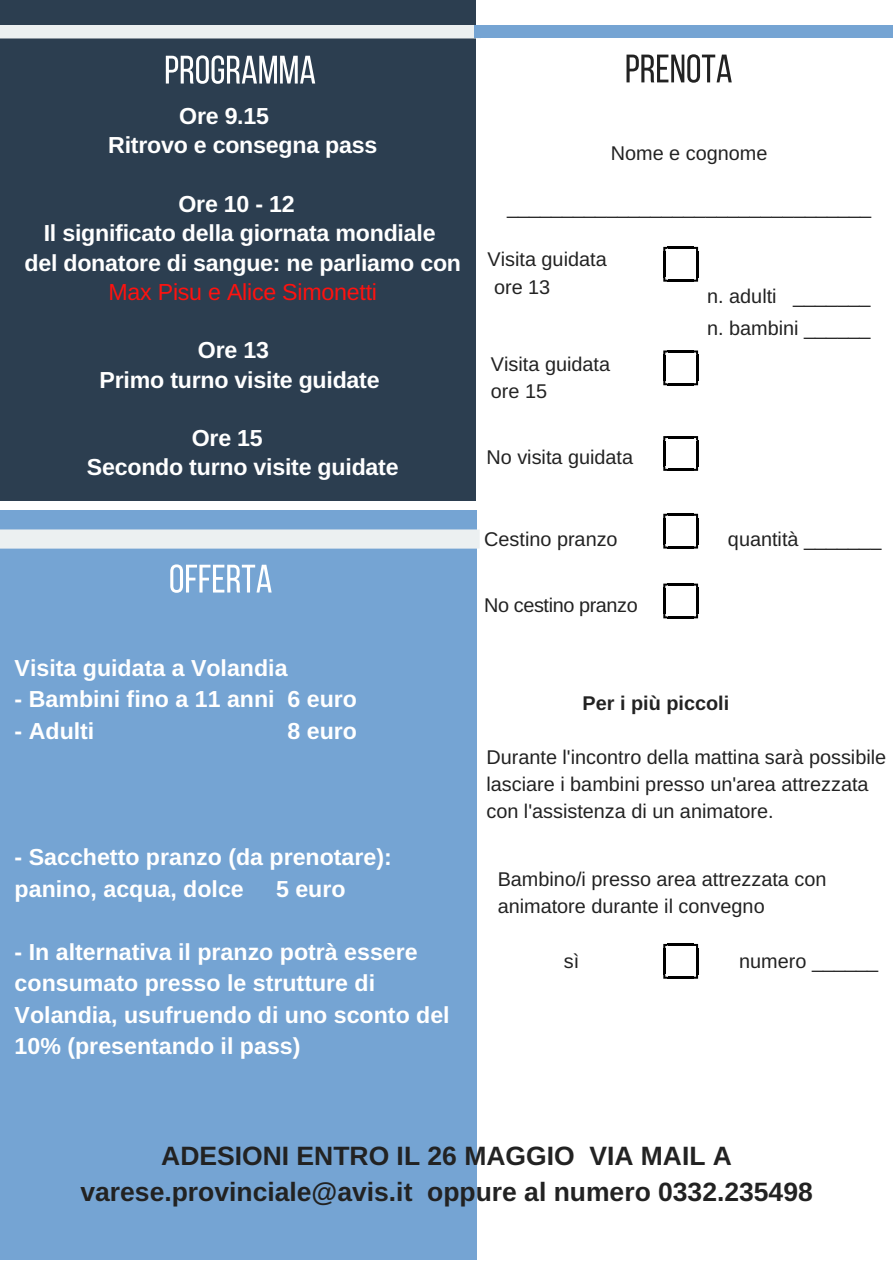
<style>
.page{position:relative;width:893px;height:1263px;background:#fff}
.page>*{position:absolute;margin:0;border:0;box-sizing:border-box;transform-origin:0 0}
.t1{font:700 26.55px/36px "Arimo";color:#222;text-align:center}
.t2{font:700 23.25px/29.2px "Arimo";color:#fff}
.t3{font:23.25px "Arimo";letter-spacing:-.01em;color:#ff120f}
.t4{font:19.8px/27px "Arimo";color:#222}
.t5{font:19.8px "Arimo";letter-spacing:-.02em;color:#222}
.t6{font:700 19.8px "Arimo";color:#222}
</style>
<div class="page">
<div style="left:0;top:0;width:476px;height:501px;background:#2c3e50"></div>
<div style="left:0;top:25px;width:481px;height:13px;background:#ecf0f1"></div>
<div style="left:0;top:510px;width:477px;height:750px;background:#75a4d3"></div>
<svg style="left:0;top:529px;width:480px;height:20px;background:#e6ecef"></svg>
<div style="left:474px;top:25px;width:419px;height:12px;background:#75a4d3"></div>
<svg style="left:166px;top:55px;width:149px;height:29px"></svg>
<svg style="left:170px;top:564px;width:102px;height:29px"></svg>
<svg style="left:626px;top:54px;width:106px;height:29px"></svg>
<hr style="left:667px;top:280px;width:27px;height:2px;background:#000">
<svg style="left:694px;top:278px;width:4px;height:4px"></svg>
<hr style="left:663px;top:251px;width:2px;height:26px;background:#000">
<svg style="left:663px;top:277px;width:5px;height:5px"></svg>
<hr style="left:696px;top:251px;width:2px;height:27px;background:#000">
<svg style="left:694px;top:247px;width:4px;height:4px"></svg>
<hr style="left:667px;top:247px;width:27px;height:2px;background:#000">
<svg style="left:663px;top:247px;width:5px;height:4px"></svg>
<hr style="left:667px;top:383px;width:27px;height:2px;background:#000">
<svg style="left:694px;top:381px;width:4px;height:4px"></svg>
<hr style="left:663px;top:355px;width:2px;height:26px;background:#000">
<svg style="left:663px;top:381px;width:5px;height:4px"></svg>
<hr style="left:696px;top:355px;width:2px;height:26px;background:#000">
<svg style="left:694px;top:350px;width:4px;height:5px"></svg>
<hr style="left:667px;top:350px;width:27px;height:2px;background:#000">
<svg style="left:663px;top:350px;width:5px;height:5px"></svg>
<hr style="left:667px;top:469px;width:27px;height:2px;background:#000">
<svg style="left:694px;top:467px;width:4px;height:4px"></svg>
<hr style="left:663px;top:440px;width:2px;height:27px;background:#000">
<svg style="left:663px;top:466px;width:5px;height:5px"></svg>
<hr style="left:696px;top:440px;width:2px;height:27px;background:#000">
<svg style="left:694px;top:436px;width:4px;height:4px"></svg>
<hr style="left:667px;top:436px;width:27px;height:2px;background:#000">
<svg style="left:663px;top:436px;width:5px;height:4px"></svg>
<hr style="left:667px;top:546px;width:27px;height:2px;background:#000">
<svg style="left:694px;top:544px;width:4px;height:4px"></svg>
<hr style="left:663px;top:518px;width:2px;height:26px;background:#000">
<svg style="left:663px;top:544px;width:5px;height:4px"></svg>
<hr style="left:696px;top:518px;width:2px;height:26px;background:#000">
<svg style="left:694px;top:514px;width:4px;height:4px"></svg>
<hr style="left:667px;top:514px;width:27px;height:2px;background:#000">
<svg style="left:663px;top:514px;width:5px;height:4px"></svg>
<hr style="left:667px;top:616px;width:27px;height:2px;background:#000">
<svg style="left:694px;top:614px;width:4px;height:4px"></svg>
<hr style="left:663px;top:588px;width:2px;height:26px;background:#000">
<svg style="left:663px;top:614px;width:5px;height:4px"></svg>
<hr style="left:696px;top:588px;width:2px;height:26px;background:#000">
<svg style="left:694px;top:584px;width:4px;height:4px"></svg>
<hr style="left:667px;top:584px;width:27px;height:2px;background:#000">
<svg style="left:663px;top:584px;width:5px;height:4px"></svg>
<hr style="left:667px;top:977px;width:27px;height:2px;background:#000">
<svg style="left:694px;top:974px;width:4px;height:5px"></svg>
<hr style="left:663px;top:948px;width:2px;height:26px;background:#000">
<svg style="left:663px;top:974px;width:5px;height:5px"></svg>
<hr style="left:696px;top:948px;width:2px;height:26px;background:#000">
<svg style="left:694px;top:944px;width:4px;height:4px"></svg>
<hr style="left:667px;top:944px;width:27px;height:2px;background:#000">
<svg style="left:663px;top:944px;width:5px;height:4px"></svg>
<p class="t2" style="left:108px;top:101px;width:271px;text-indent:71px">Ore 9.15<br>Ritrovo e consegna pass</p>
<p class="t2" style="left:24px;top:189px;width:438px;text-align:center">Ore 10 - 12<br>Il significato della giornata mondiale<br>del donatore di sangue: ne parliamo con</p>
<p class="t3" style="left:109px;top:279px;width:270px">Max Pisu e Alice Simonetti</p>
<p class="t2" style="left:100px;top:336px;width:282px;text-align:center">Ore 13<br>Primo turno visite guidate</p>
<p class="t2" style="left:87px;top:423px;width:313px;text-indent:105px">Ore 15<br>Secondo turno visite guidate</p>
<p class="t2" style="left:15px;top:653px;width:274px">Visita guidata a Volandia</p>
<p class="t2" style="left:15px;top:685px;width:344px">- Bambini fino a 11 anni 6 euro</p>
<p class="t2" style="left:15px;top:716px;width:81px">- Adulti</p>
<p class="t2" style="left:288px;top:716px;width:71px">8 euro</p>
<p class="t2" style="left:15px;top:841px;width:379px;line-height:31.5px">- Sacchetto pranzo (da prenotare): panino, acqua, dolce</p>
<p class="t2" style="left:276px;top:874px;width:71px">5 euro</p>
<p class="t2" style="left:15px;top:936px;width:437px;line-height:31.5px">- In alternativa il pranzo potrà essere consumato presso le strutture di Volandia, usufruendo di uno sconto del 10% (presentando il pass)</p>
<p class="t4" style="left:611px;top:140px;width:158px">Nome e cognome</p>
<p class="t4" style="left:507px;top:194px;width:366px">_________________________________</p>
<p class="t4" style="left:488px;top:245px;width:121px">Visita guidata</p>
<p class="t4" style="left:494px;top:274px;width:58px">ore 13</p>
<p class="t4" style="left:491px;top:350px;width:121px">Visita guidata ore 15</p>
<p class="t4" style="left:486px;top:444px;width:148px">No visita guidata</p>
<p class="t4" style="left:707px;top:279px;width:165px;line-height:32.7px">n. adulti _______ n. bambini ______</p>
<p class="t4" style="left:484px;top:526px;width:135px">Cestino pranzo</p>
<p class="t4" style="left:728px;top:526px;width:155px">quantità _______</p>
<p class="t5" style="left:484px;top:594px;width:155px">No cestino pranzo</p>
<p class="t6" style="left:583px;top:692px;width:148px">Per i più piccoli</p>
<p class="t4" style="left:486px;top:743px;width:401px">Durante l'incontro della mattina sarà possibile lasciare i bambini presso un'area attrezzata con l'assistenza di un animatore.</p>
<p class="t4" style="left:498px;top:866px;width:330px">Bambino/i presso area attrezzata con animatore durante il convegno</p>
<p class="t4" style="left:564px;top:947px;width:17px">sì</p>
<p class="t4" style="left:739px;top:947px;width:141px">numero ______</p>
<p class="t1" style="left:81px;top:1137px;width:734px">ADESIONI ENTRO IL 26 MAGGIO VIA MAIL A varese.provinciale@avis.it oppure al numero 0332.235498</p>
</div>
